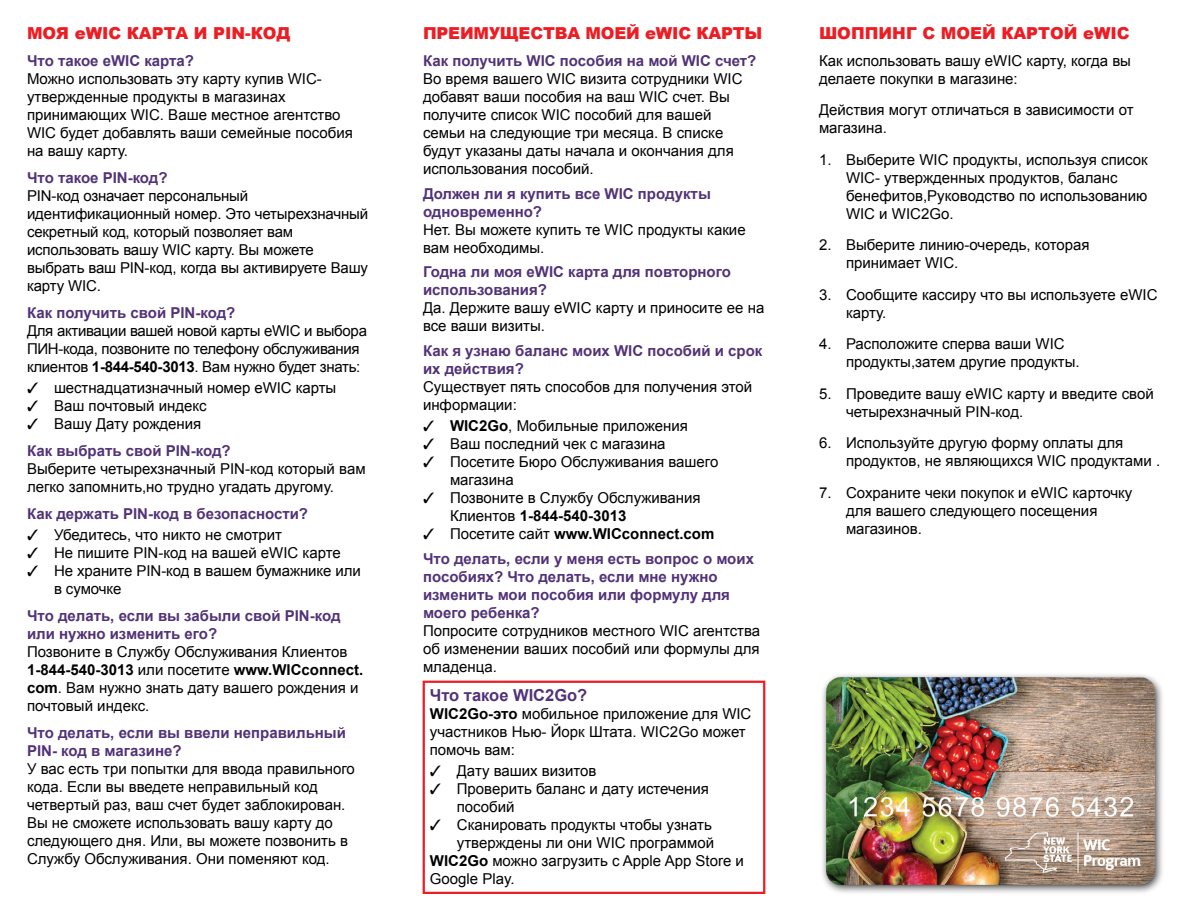
<style>
.page{position:relative;width:1188px;height:918px;background:#fff}
.page>*{position:absolute;margin:0;border:0;box-sizing:border-box;transform-origin:0 0}
.H1-RUS{font:900 16.5px "Arial";color:#ed1d24}
.t1{font:700 16.5px "Arial";color:#523278}
.Para-RUS{font:15px/18px "Arial";color:#000}
.H2-RUS{font:700 15px/18px "Arial";color:#523278}
.Para-RUS-2{font:15px/18px "Arial";letter-spacing:-.02em;color:#000}
.Para2-RUS{font:15px/18px "Arial";color:#000}
.t2{font:700 15px "Arial";color:#000}
.s1{font-weight:700}
.s2{font-weight:400}
</style>
<div class="page">
<div style="left:423px;top:681px;width:342px;height:213px;border:2px solid #ed1d24"></div>
<div style="left:820px;top:672px;width:345px;height:223px;background:#f3f3f3"></div>
<img style="left:823px;top:676px;width:338px;height:216px">
<p class="H1-RUS" style="left:27px;top:21px;width:265px">МОЯ eWIC КАРТА И PIN-КОД</p>
<p class="H2-RUS" style="left:27px;top:52px;width:169px">Что такое eWIC карта?</p>
<p class="Para-RUS" style="left:27px;top:70px;width:328px">Можно использовать эту карту купив WIC&shy;утвержденные продукты в магазинах принимающих WIC. Ваше местное агентство WIC будет добавлять ваши семейные пособия на вашу карту.</p>
<p class="H2-RUS" style="left:27px;top:169px;width:142px">Что такое PIN-код?</p>
<p class="Para-RUS" style="left:27px;top:187px;width:343px">PIN-код означает персональный идентификационный номер. Это четырехзначный секретный код, который позволяет вам использовать вашу WIC карту. Вы можете выбрать ваш PIN-код, когда вы активируете Вашу карту WIC.</p>
<p class="H2-RUS" style="left:27px;top:304px;width:210px">Как получить свой PIN-код?</p>
<p class="Para-RUS-2" style="left:27px;top:322px;width:342px">Для активации вашей новой карты eWIC и выбора<br>ПИН-кода, позвоните по телефону обслуживания клиентов <span class="s1">1-844-540-3013</span>. Вам нужно будет знать:</p>
<p class="Para-RUS" style="left:27px;top:379px;width:311px">✓ шестнадцатизначный номер eWIC карты</p>
<p class="Para-RUS" style="left:27px;top:397px;width:181px">✓ Ваш почтовый индекс</p>
<p class="Para-RUS" style="left:27px;top:415px;width:176px">✓ Вашу Дату рождения</p>
<p class="H2-RUS" style="left:27px;top:442px;width:205px">Как выбрать свой PIN-код?</p>
<p class="Para-RUS" style="left:27px;top:460px;width:340px">Выберите четырехзначный PIN-код который вам легко запомнить,но трудно угадать другому.</p>
<p class="H2-RUS" style="left:27px;top:505px;width:283px">Как держать PIN-код в безопасности?</p>
<p class="Para-RUS" style="left:27px;top:526px;width:257px">✓ Убедитесь, что никто не смотрит</p>
<p class="Para-RUS" style="left:27px;top:544px;width:315px">✓ Не пишите PIN-код на вашей eWIC карте</p>
<p class="Para-RUS" style="left:54px;top:562px;width:308px;text-indent:-27px">✓ Не храните PIN-код в вашем бумажнике или в сумочке</p>
<p class="H2-RUS" style="left:27px;top:607px;width:315px">Что делать, если вы забыли свой PIN-код или нужно изменить его?</p>
<p class="Para-RUS" style="left:27px;top:643px;width:338px">Позвоните в Службу Обслуживания Клиентов <span class="s1">1-844-540-3013</span> или посетите <span class="s1">www.WICconnect. com</span>. Вам нужно знать дату вашего рождения и почтовый индекс.</p>
<p class="H2-RUS" style="left:27px;top:724px;width:321px">Что делать, если вы ввели неправильный<br>PIN- код в магазине?</p>
<p class="Para-RUS" style="left:27px;top:760px;width:329px">У вас есть три попытки для ввода правильного кода. Если вы введете неправильный код четвертый раз, ваш счет будет заблокирован.<br>Вы не сможете использовать вашу карту до следующего дня. Или, вы можете позвонить в Службу Обслуживания. Они поменяют код.</p>
<p class="H1-RUS" style="left:423px;top:21px;width:341px">ПРЕИМУЩЕСТВА МОЕЙ eWIC КАРТЫ</p>
<p class="H2-RUS" style="left:423px;top:52px;width:335px">Как получить WIC пособия на мой WIС счет?</p>
<p class="Para-RUS" style="left:423px;top:70px;width:321px">Во время вашего WIC визита сотрудники WIC добавят ваши пособия на ваш WIC счет. Вы получите список WIC пособий для вашей семьи на следующие три месяца. В списке будут указаны даты начала и окончания для использования пособий.</p>
<p class="H2-RUS" style="left:423px;top:185px;width:289px">Должен ли я купить все WIC продукты одновременно?</p>
<p class="Para-RUS" style="left:423px;top:220px;width:324px">Нет. Вы можете купить те WIC продукты какие вам необходимы.</p>
<p class="H2-RUS" style="left:423px;top:263px;width:309px">Годна ли моя eWIC карта для повторного использования?</p>
<p class="Para-RUS" style="left:423px;top:299px;width:343px">Да. Держите вашу eWIC карту и приносите ее на все ваши визиты.</p>
<p class="H2-RUS" style="left:423px;top:342px;width:341px">Как я узнаю баланс моих WIC пособий и срок их действия?</p>
<p class="Para-RUS" style="left:423px;top:378px;width:331px">Существует пять способов для получения этой информации:</p>
<p class="Para-RUS" style="left:423px;top:417px;width:266px">✓ <span class="s1">WIC2Go</span>, Мобильные приложения</p>
<p class="Para-RUS" style="left:423px;top:435px;width:244px">✓ Ваш последний чек с магазина</p>
<p class="Para-RUS" style="left:450px;top:453px;width:270px;text-indent:-27px">✓ Посетите Бюро Обслуживания вашего магазина</p>
<p class="Para-RUS" style="left:450px;top:489px;width:252px;text-indent:-27px">✓ Позвоните в Службу Обслуживания<br>Клиентов <span class="s1">1-844-540-3013</span></p>
<p class="t2" style="left:423px;top:524px;width:293px">✓ <span class="s2">Посетите сайт</span> www.WICconnect.com</p>
<p class="H2-RUS" style="left:423px;top:550px;width:333px">Что делать, если у меня есть вопрос о моих пособиях? Что делать, если мне нужно изменить мои пособия или формулу для моего ребенка?</p>
<p class="Para-RUS" style="left:423px;top:622px;width:339px;text-align:justify">Попросите сотрудников местного WIC агентства об изменении ваших пособий или формулы для младенца.</p>
<p class="t1" style="left:430px;top:684px;width:159px">Что такое WIC2Go?</p>
<p class="Para-RUS" style="left:430px;top:704px;width:323px"><span class="s1">WIC2Go-это</span> мобильное приложение для WIC участников Нью- Йорк Штата. WIC2Go может помочь вам:</p>
<p class="Para-RUS" style="left:430px;top:761px;width:168px">✓ Дату ваших визитов</p>
<p class="Para-RUS" style="left:457px;top:779px;width:254px;text-indent:-27px">✓ Проверить баланс и дату истечения пособий</p>
<p class="Para-RUS" style="left:430px;top:815px;width:286px;text-align:right">✓ Сканировать продукты чтобы узнать утверждены ли они WIC программой</p>
<p class="Para-RUS" style="left:430px;top:851px;width:316px"><span class="s1">WIC2Go</span> можно загрузить с Apple App Store и<br>Google Play.</p>
<p class="H1-RUS" style="left:819px;top:21px;width:312px">ШОППИНГ С МОЕЙ КАРТОЙ eWIC</p>
<p class="Para2-RUS" style="left:819px;top:52px;width:314px">Как использовать вашу eWIC карту, когда вы делаете покупки в магазине:</p>
<p class="Para2-RUS" style="left:819px;top:101px;width:316px">Действия могут отличаться в зависимости от магазина.</p>
<p class="Para-RUS" style="left:846px;top:151px;width:303px;text-indent:-27px">1. Выберите WIC продукты, используя список WIC- утвержденных продуктов, баланс бенефитов,Руководство по использованию WIC и WIC2Go.</p>
<p class="Para-RUS" style="left:846px;top:236px;width:245px;text-indent:-27px">2. Выберите линию-очередь, которая принимает WIC.</p>
<p class="Para-RUS" style="left:846px;top:286px;width:313px;text-indent:-27px">3. Сообщите кассиру что вы используете eWIC карту.</p>
<p class="Para-RUS" style="left:846px;top:335px;width:235px;text-indent:-27px">4. Расположите сперва ваши WIC продукты,затем другие продукты.</p>
<p class="Para-RUS" style="left:846px;top:385px;width:309px;text-indent:-27px">5. Проведите вашу eWIC карту и введите свой четырехзначный PIN-код.</p>
<p class="Para-RUS" style="left:846px;top:434px;width:316px;text-indent:-27px">6. Используйте другую форму оплаты для продуктов, не являющихся WIC продуктами .</p>
<p class="Para-RUS" style="left:846px;top:484px;width:288px;text-indent:-27px">7. Сохраните чеки покупок и eWIC карточку для вашего следующего посещения магазинов.</p>
</div>
